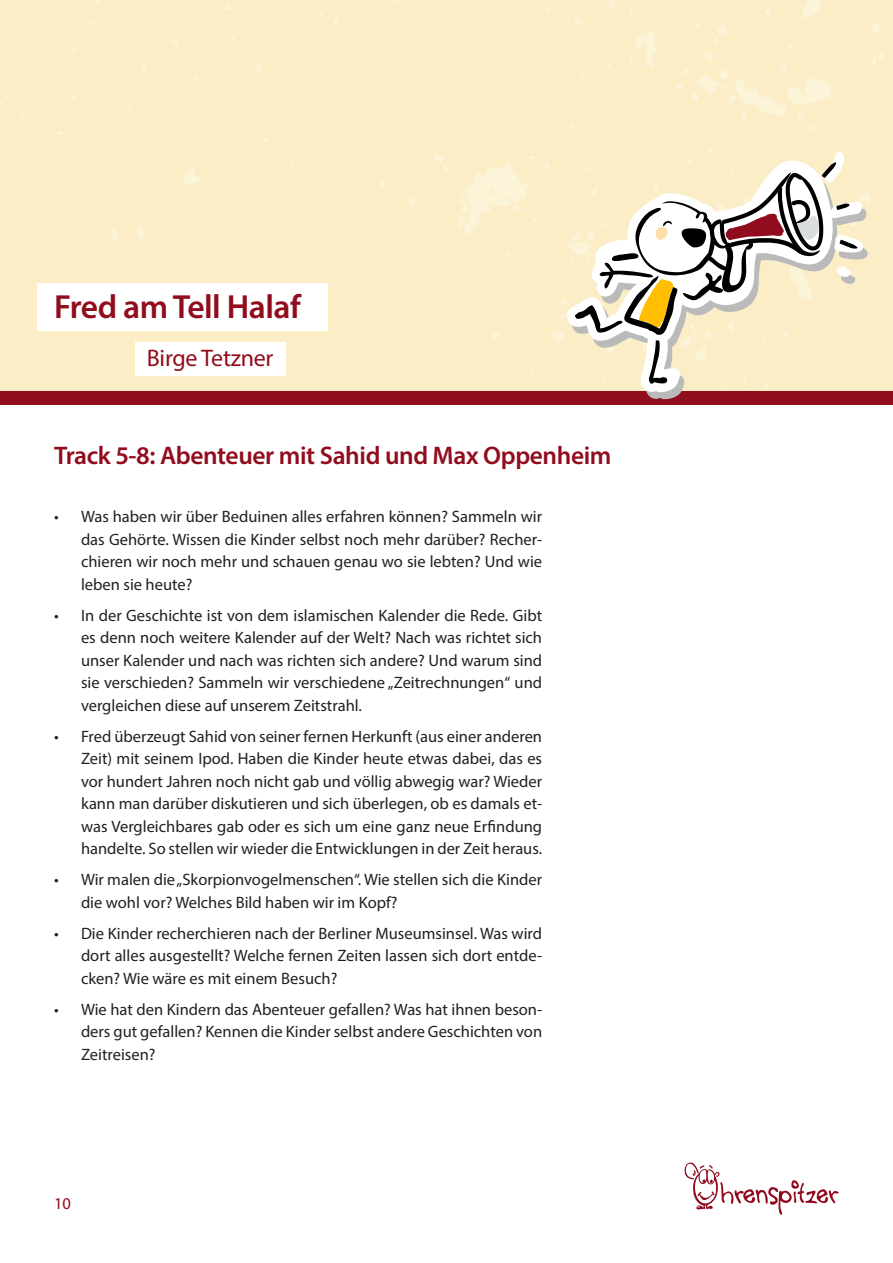
<style>
.page{position:relative;width:893px;height:1263px;background:#fff}
.page>*{position:absolute;margin:0;border:0;box-sizing:border-box;transform-origin:0 0}
.t1{font:600 33.6px "Myriad Pro";letter-spacing:-.015em;color:#910c1d}
.t2{font:600 25.5px "Myriad Pro";letter-spacing:-.015em;color:#910c1d}
.t3{font:24px "Myriad Pro";letter-spacing:-.01em;color:#910c1d}
.t4{font:16.5px/22.5px "Myriad Pro";color:#231f20;text-align:justify}
.t5{font:16.5px "Myriad Pro";color:#910c1d}
</style>
<div class="page">
<div style="left:0;top:0;width:893px;height:391px;background:#fbeec6"></div>
<div style="left:0;top:391px;width:893px;height:14px;background:#910c1d"></div>
<svg style="left:684px;top:1162px;width:154px;height:53px"></svg>
<svg style="left:567px;top:159px;width:8px;height:232px;background:#faefca"></svg>
<svg style="left:575px;top:151px;width:293px;height:248px"></svg>
<div style="left:37px;top:283px;width:290px;height:48px;background:#fff"></div>
<div style="left:135px;top:342px;width:151px;height:34px;background:#fff"></div>
<h1 class="t1" style="left:54px;top:285px;width:248px">Fred am Tell Halaf</h1>
<h3 class="t3" style="left:147px;top:343px;width:128px">Birge Tetzner</h3>
<h2 class="t2" style="left:54px;top:440px;width:559px">Track 5-8: Abenteuer mit Sahid und Max Oppenheim</h2>
<p class="t4" style="left:81px;top:505px;width:463px;text-indent:-27px">• Was haben wir über Beduinen alles erfahren können? Sammeln wir das Gehörte. Wissen die Kinder selbst noch mehr darüber? Recher&shy;chieren wir noch mehr und schauen genau wo sie lebten? Und wie leben sie heute?</p>
<p class="t4" style="left:81px;top:604px;width:463px;text-indent:-27px">• In der Geschichte ist von dem islamischen Kalender die Rede. Gibt es denn noch weitere Kalender auf der Welt? Nach was richtet sich unser Kalender und nach was richten sich andere? Und warum sind sie verschieden? Sammeln wir verschiedene „Zeitrechnungen“ und vergleichen diese auf unserem Zeitstrahl.</p>
<p class="t4" style="left:81px;top:725px;width:463px;text-indent:-27px">• Fred überzeugt Sahid von seiner fernen Herkunft (aus einer anderen Zeit) mit seinem Ipod. Haben die Kinder heute etwas dabei, das es vor hundert Jahren noch nicht gab und völlig abwegig war? Wieder kann man darüber diskutieren und sich überlegen, ob es damals et&shy;was Vergleichbares gab oder es sich um eine ganz neue Erfindung handelte. So stellen wir wieder die Entwicklungen in der Zeit heraus.</p>
<p class="t4" style="left:81px;top:868px;width:463px;text-indent:-27px">• Wir malen die „Skorpionvogelmenschen“. Wie stellen sich die Kinder die wohl vor? Welches Bild haben wir im Kopf?</p>
<p class="t4" style="left:81px;top:922px;width:463px;text-indent:-27px">• Die Kinder recherchieren nach der Berliner Museumsinsel. Was wird dort alles ausgestellt? Welche fernen Zeiten lassen sich dort entde&shy;cken? Wie wäre es mit einem Besuch?</p>
<p class="t4" style="left:81px;top:998px;width:463px;text-indent:-27px">• Wie hat den Kindern das Abenteuer gefallen? Was hat ihnen beson&shy;ders gut gefallen? Kennen die Kinder selbst andere Geschichten von Zeitreisen?</p>
<p class="t5" style="left:54px;top:1194px;width:18px">10</p>
</div>
